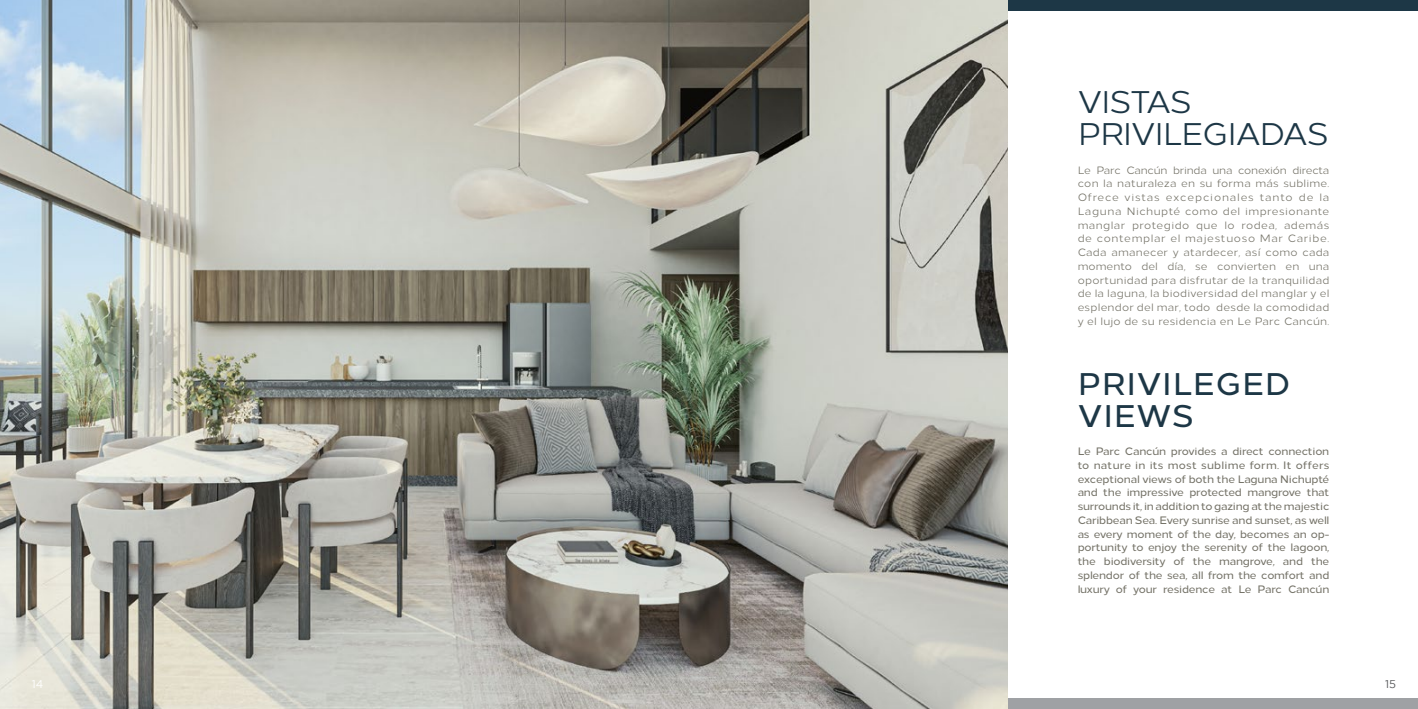
<style>
.page{position:relative;width:1418px;height:709px;background:#fff}
.page>*{position:absolute;margin:0;border:0;box-sizing:border-box;transform-origin:0 0}
.t1{font:31.25px/32.5px "Loew";letter-spacing:-.04em;color:#1d3746}
.t2{font:500 31.25px/32.5px "Loew";letter-spacing:.02em;color:#1d3746}
.t3{font:11.25px "Gotham";color:#fff}
.t4{font:11.25px "Gotham";color:#58595b}
.t5{font:500 10.75px/13.8px "Loew";letter-spacing:-.02em;color:#747267;text-align:justify}
.t6{font:10.62px/13.8px "Loew";letter-spacing:.02em;color:#747267;text-align:justify}
</style>
<div class="page">
<div style="left:0;top:697px;width:1417px;height:12px;background:#9fa1a4"></div>
<div style="left:0;top:0;width:1417px;height:11px;background:#1d3746"></div>
<img style="left:0;top:0;width:1007px;height:709px">
<h1 class="t1" style="left:1077px;top:83px;width:252px">VISTAS<br>PRIVILEGIADAS</h1>
<p class="t6" style="left:1077px;top:162px;width:253px">Le Parc Cancún brinda una conexión directa con la naturaleza en su forma más sublime.<br>Ofrece vistas excepcionales tanto de la Laguna Nichupté como del impresionante manglar protegido que lo rodea, además de contemplar el majestuoso Mar Caribe.<br>Cada amanecer y atardecer, así como cada momento del día, se convierten en una oportunidad para disfrutar de la tranquilidad de la laguna, la biodiversidad del manglar y el esplendor del mar, todo desde la comodidad y el lujo de su residencia en Le Parc Cancún.</p>
<h1 class="t2" style="left:1077px;top:364px;width:214px">PRIVILEGED<br>VIEWS</h1>
<p class="t5" style="left:1077px;top:443px;width:253px">Le Parc Cancún provides a direct connection to nature in its most sublime form. It offers exceptional views of both the Laguna Nichupté and the impressive protected mangrove that surrounds it, in addition to gazing at the majestic Caribbean Sea. Every sunrise and sunset, as well as every moment of the day, becomes an op&shy;portunity to enjoy the serenity of the lagoon, the biodiversity of the mangrove, and the splendor of the sea, all from the comfort and luxury of your residence at Le Parc Cancún</p>
<p class="t3" style="left:32px;top:678px;width:13px">14</p>
<p class="t4" style="left:1385px;top:678px;width:12px">15</p>
</div>
